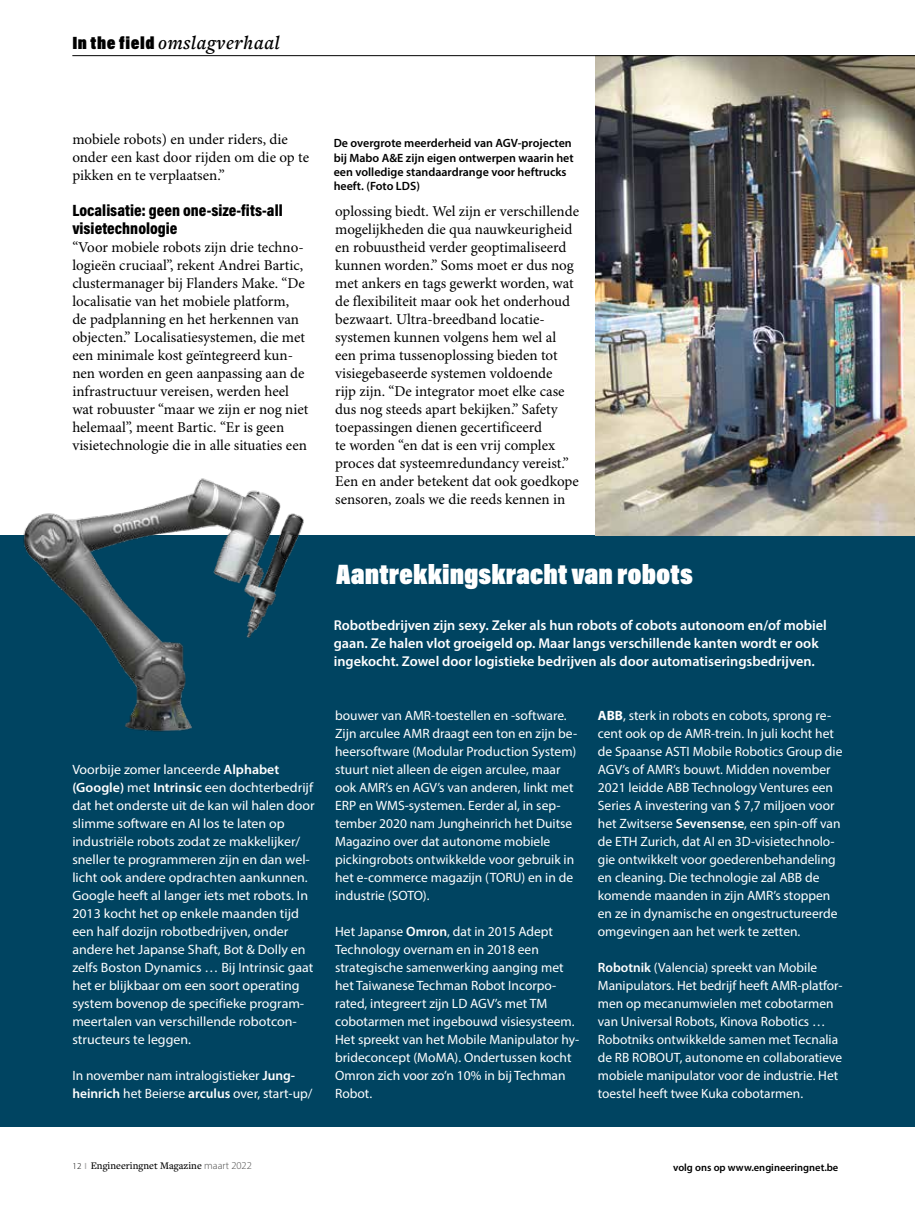
<style>
.page{position:relative;width:915px;height:1212px;background:#fff}
.page>*{position:absolute;margin:0;border:0;box-sizing:border-box;transform-origin:0 0}
.t1{font:900 28.5px "Acumin Pro Cond";color:#fff}
.t2{font:italic 600 19.5px "Freight Text Pro";letter-spacing:.03em;color:#000}
.t3{font:900 16.5px/18px "Acumin Pro Cond";color:#000}
.t4{font:15px/18px "Minion Pro";color:#000}
.t5{font:600 14.25px/18px "Myriad Pro";color:#fff}
.t6{font:13.5px/18px "Myriad Pro";color:#fff}
.t7{font:600 12px/14.4px "Myriad Pro";color:#000}
.t8{font:500 10.5px "Freight Text Pro";color:#000}
.t9{font:600 10.5px "Myriad Pro";color:#000}
.s1{font-family:"Acumin Pro Cond";font-weight:900;font-style:normal;font-size:18px}
.s2{font-weight:600}
.s3{font-weight:700}
.s4{font-family:"Myriad Pro";font-weight:300;font-size:9px}
.s5{font-family:"Myriad Pro";font-weight:600;font-size:9px;color:#b3b2b2}
.s6{font-family:"Myriad Pro";font-weight:300;color:#4a4a49}
</style>
<div class="page">
<div style="left:0;top:536px;width:914px;height:591px;background:#004461"></div>
<img style="left:595px;top:56px;width:319px;height:480px">
<hr style="left:72px;top:55px;width:842px;height:1px;background:#000">
<img style="left:14px;top:478px;width:294px;height:254px">
<h2 class="t2" style="left:72px;top:30px;width:209px"><span class="s1">In the field</span> omslagverhaal</h2>
<p class="t4" style="left:72px;top:131px;width:238px">mobiele robots) en under riders, die onder een kast door rijden om die op te pikken en te verplaatsen.”</p>
<p class="t3" style="left:72px;top:201px;width:212px">Localisatie: geen one-size-fits-all visietechnologie</p>
<p class="t4" style="left:72px;top:239px;width:237px">“Voor mobiele robots zijn drie techno&shy;logieën cruciaal”, rekent Andrei Bartic, clustermanager bij Flanders Make. “De localisatie van het mobiele platform,<br>de padplanning en het herkennen van objecten.” Localisatiesystemen, die met een minimale kost geïntegreerd kun&shy;nen worden en geen aanpassing aan de infrastructuur vereisen, werden heel wat robuuster “maar we zijn er nog niet helemaal”, meent Bartic. “Er is geen visietechnologie die in alle situaties een</p>
<p class="t7" style="left:333px;top:136px;width:241px">De overgrote meerderheid van AGV-projecten bij Mabo A&amp;E zijn eigen ontwerpen waarin het een volledige standaardrange voor heftrucks heeft. (Foto LDS)</p>
<p class="t4" style="left:335px;top:203px;width:245px">oplossing biedt. Wel zijn er verschillende mogelijkheden die qua nauwkeurigheid en robuustheid verder geoptimaliseerd kunnen worden.” Soms moet er dus nog met ankers en tags gewerkt worden, wat de flexibiliteit maar ook het onderhoud bezwaart. Ultra-breedband locatie&shy;systemen kunnen volgens hem wel al een prima tussenoplossing bieden tot visiegebaseerde systemen voldoende<br>rijp zijn. “De integrator moet elke case dus nog steeds apart bekijken.” Safety toepassingen dienen gecertificeerd<br>te worden “en dat is een vrij complex proces dat systeemredundancy vereist.” Een en ander betekent dat ook goedkope sensoren, zoals we die reeds kennen in</p>
<p class="t6" style="left:72px;top:760px;width:243px">Voorbije zomer lanceerde <span class="s2">Alphabet (Google)</span> met <span class="s2">Intrinsic</span> een dochterbedrijf dat het onderste uit de kan wil halen door slimme software en AI los te laten op industriële robots zodat ze makkelijker/ sneller te programmeren zijn en dan wel&shy;licht ook andere opdrachten aankunnen.<br>Google heeft al langer iets met robots. In 2013 kocht het op enkele maanden tijd een half dozijn robotbedrijven, onder andere het Japanse Shaft, Bot &amp; Dolly en zelfs Boston Dynamics … Bij Intrinsic gaat het er blijkbaar om een soort operating system bovenop de specifieke program&shy;meertalen van verschillende robotcon&shy;structeurs te leggen.</p>
<p class="t6" style="left:72px;top:1066px;width:241px">In november nam intralogistieker <span class="s2">Jung&shy;heinrich</span> het Beierse <span class="s2">arculus</span> over, start-up/</p>
<h1 class="t1" style="left:336px;top:556px;width:358px">Aantrekkingskracht van robots</h1>
<p class="t5" style="left:333px;top:616px;width:494px">Robotbedrijven zijn sexy. Zeker als hun robots of cobots autonoom en/of mobiel gaan. Ze halen vlot groeigeld op. Maar langs verschillende kanten wordt er ook ingekocht. Zowel door logistieke bedrijven als door automatiseringsbedrijven.</p>
<p class="t6" style="left:335px;top:706px;width:243px">bouwer van AMR-toestellen en -software.<br>Zijn arculee AMR draagt een ton en zijn be&shy;heersoftware (Modular Production System) stuurt niet alleen de eigen arculee, maar ook AMR’s en AGV’s van anderen, linkt met ERP en WMS-systemen. Eerder al, in sep&shy;tember 2020 nam Jungheinrich het Duitse Magazino over dat autonome mobiele pickingrobots ontwikkelde voor gebruik in het e-commerce magazijn (TORU) en in de industrie (SOTO).</p>
<p class="t6" style="left:335px;top:922px;width:245px">Het Japanse <span class="s2">Omron</span>, dat in 2015 Adept Technology overnam en in 2018 een strategische samenwerking aanging met het Taiwanese Techman Robot Incorpo&shy;rated, integreert zijn LD AGV’s met TM cobotarmen met ingebouwd visiesysteem.<br>Het spreekt van het Mobile Manipulator hy&shy;brideconcept (MoMA). Ondertussen kocht Omron zich voor zo’n 10% in bij Techman Robot.</p>
<p class="t6" style="left:597px;top:706px;width:246px"><span class="s3">ABB</span>, sterk in robots en cobots, sprong re&shy;cent ook op de AMR-trein. In juli kocht het de Spaanse ASTI Mobile Robotics Group die AGV’s of AMR’s bouwt. Midden november 2021 leidde ABB Technology Ventures een Series A investering van $ 7,7 miljoen voor het Zwitserse <span class="s2">Sevensense</span>, een spin-off van de ETH Zurich, dat AI en 3D-visietechnolo&shy;gie ontwikkelt voor goederenbehandeling en cleaning. Die technologie zal ABB de komende maanden in zijn AMR’s stoppen en ze in dynamische en ongestructureerde omgevingen aan het werk te zetten.</p>
<p class="t6" style="left:597px;top:958px;width:246px"><span class="s2">Robotnik</span> (Valencia) spreekt van Mobile Manipulators. Het bedrijf heeft AMR-platfor&shy;men op mecanumwielen met cobotarmen van Universal Robots, Kinova Robotics … Robotniks ontwikkelde samen met Tecnalia de RB ROBOUT, autonome en collaboratieve mobiele manipulator voor de industrie. Het toestel heeft twee Kuka cobotarmen.</p>
<p class="t8" style="left:72px;top:1158px;width:181px"><span class="s4">12</span> <span class="s5">I</span> Engineeringnet Magazine <span class="s6">maart 2022</span></p>
<p class="t9" style="left:673px;top:1161px;width:167px">volg ons op www.engineeringnet.be</p>
</div>
